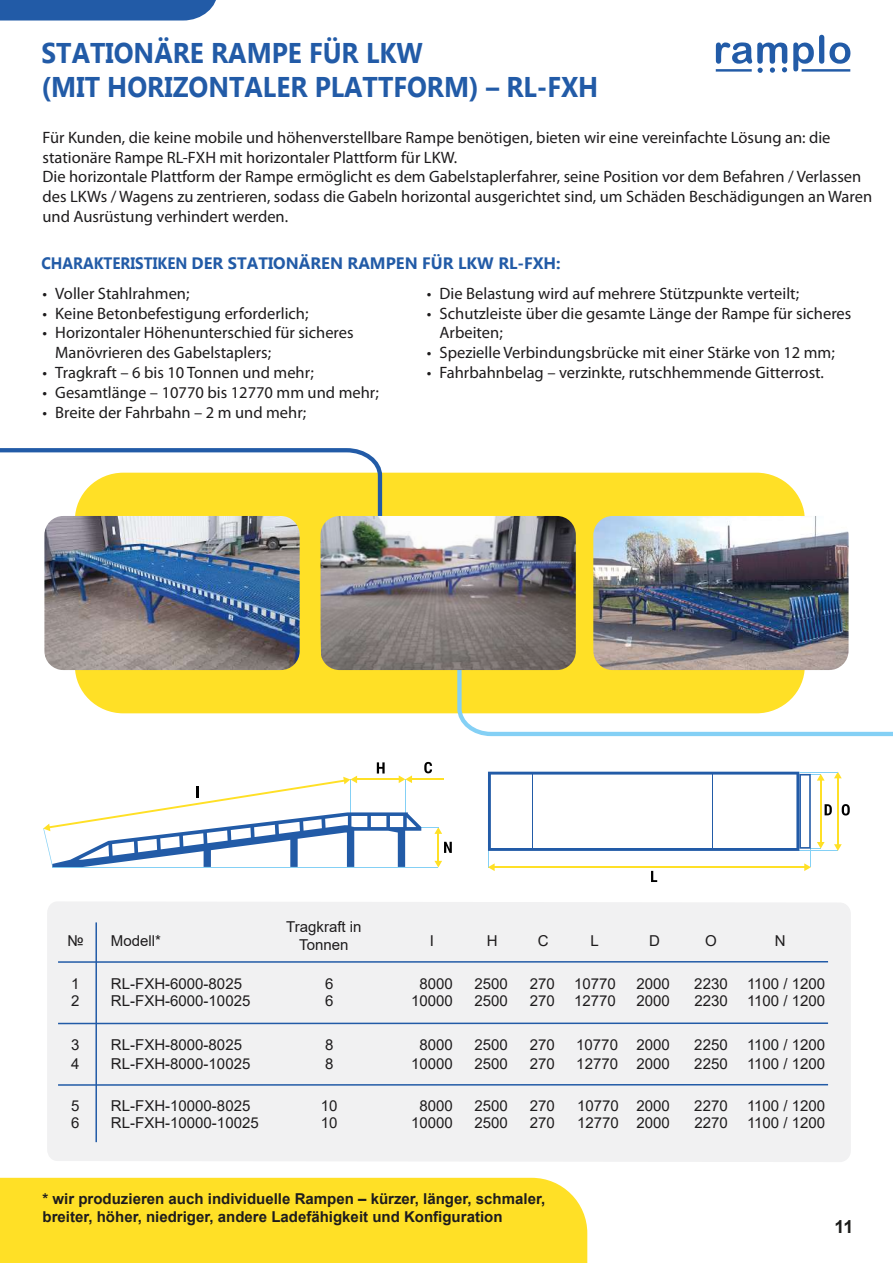
<style>
.page{position:relative;width:893px;height:1263px;background:#fff}
.page>*{position:absolute;margin:0;border:0;box-sizing:border-box;transform-origin:0 0}
.t1{font:700 28.5px/34.2px "Microsoft Tai Le";color:#225ba7;scale:.92 1}
.t2{font:700 18px "Arial";color:#1e1e1c}
.t3{font:16.5px/19.8px "Myriad Pro";color:#1e1c1d}
.t4{font:700 16.5px "Microsoft Tai Le";color:#225ba7;scale:.92 1}
.t5{font:15px/18px "Arial";color:#1e1c1d;text-align:center}
.t6{font:700 15px/18px "Arial";color:#1e1c1d}
</style>
<div class="page">
<svg style="left:0;top:0;width:216px;height:21px;background:#2f65ac"></svg>
<div style="left:0;top:1178px;width:587px;height:85px;background:#ffe026"></div>
<div style="left:47px;top:902px;width:804px;height:260px;background:#f1f1f2"></div>
<hr style="left:58px;top:961px;width:770px;height:2px;background:#225ba7">
<hr style="left:95px;top:922px;width:2px;height:220px;background:#225ba7">
<hr style="left:58px;top:1084px;width:770px;height:2px;background:#225ba7">
<hr style="left:58px;top:1022px;width:770px;height:2px;background:#225ba7">
<hr style="left:53px;top:867px;width:385px;height:1px;background:#84d0f5">
<svg style="left:43px;top:762px;width:409px;height:105px"></svg>
<svg style="left:488px;top:772px;width:362px;height:110px"></svg>
<div style="left:75px;top:473px;width:730px;height:240px;background:#ffe026"></div>
<svg style="left:455px;top:578px;width:438px;height:159px"></svg>
<svg style="left:0;top:448px;width:384px;height:134px"></svg>
<img style="left:593px;top:516px;width:255px;height:154px">
<img style="left:321px;top:516px;width:255px;height:154px">
<img style="left:44px;top:516px;width:256px;height:154px">
<hr style="left:802px;top:69px;width:48px;height:3px;background:#225ba7">
<svg style="left:793px;top:35px;width:57px;height:36px"></svg>
<svg style="left:716px;top:42px;width:71px;height:31px"></svg>
<h1 class="t1" style="left:42px;top:37px;width:607px">STATIONÄRE RAMPE FÜR LKW<br>(MIT HORIZONTALER PLATTFORM) – RL-FXH</h1>
<p class="t3" style="left:43px;top:127px;width:831px">Für Kunden, die keine mobile und höhenverstellbare Rampe benötigen, bieten wir eine vereinfachte Lösung an: die stationäre Rampe RL-FXH mit horizontaler Plattform für LKW.<br>Die horizontale Plattform der Rampe ermöglicht es dem Gabelstaplerfahrer, seine Position vor dem Befahren / Verlassen des LKWs / Wagens zu zentrieren, sodass die Gabeln horizontal ausgerichtet sind, um Schäden Beschädigungen an Waren und Ausrüstung verhindert werden.</p>
<p class="t4" style="left:41px;top:254px;width:566px">CHARAKTERISTIKEN DER STATIONÄREN RAMPEN FÜR LKW RL-FXH:</p>
<p class="t3" style="left:43px;top:283px;width:148px">• Voller Stahlrahmen;</p>
<p class="t3" style="left:43px;top:303px;width:267px">• Keine Betonbefestigung erforderlich;</p>
<p class="t3" style="left:55px;top:323px;width:300px;text-indent:-13px">• Horizontaler Höhenunterschied für sicheres<br>Manövrieren des Gabelstaplers;</p>
<p class="t3" style="left:43px;top:362px;width:273px">• Tragkraft – 6 bis 10 Tonnen und mehr;</p>
<p class="t3" style="left:43px;top:382px;width:338px">• Gesamtlänge – 10770 bis 12770 mm und mehr;</p>
<p class="t3" style="left:43px;top:402px;width:265px">• Breite der Fahrbahn – 2 m und mehr;</p>
<p class="t3" style="left:427px;top:283px;width:374px">• Die Belastung wird auf mehrere Stützpunkte verteilt;</p>
<p class="t3" style="left:440px;top:303px;width:413px;text-indent:-13px">• Schutzleiste über die gesamte Länge der Rampe für sicheres<br>Arbeiten;</p>
<p class="t3" style="left:427px;top:342px;width:409px">• Spezielle Verbindungsbrücke mit einer Stärke von 12 mm;</p>
<p class="t3" style="left:427px;top:362px;width:399px">• Fahrbahnbelag – verzinkte, rutschhemmende Gitterrost.</p>
<p class="t5" style="left:286px;top:918px;width:77px">Tragkraft in<br>Tonnen</p>
<p class="t5" style="left:67px;top:932px;width:18px">№</p>
<p class="t5" style="left:111px;top:932px;width:52px">Modell*</p>
<p class="t5" style="left:430px;top:932px;width:6px">I</p>
<p class="t5" style="left:487px;top:932px;width:12px">H</p>
<p class="t5" style="left:538px;top:932px;width:12px">C</p>
<p class="t5" style="left:591px;top:932px;width:10px">L</p>
<p class="t5" style="left:649px;top:932px;width:12px">D</p>
<p class="t5" style="left:705px;top:932px;width:13px">O</p>
<p class="t5" style="left:775px;top:932px;width:12px">N</p>
<p class="t5" style="left:71px;top:975px;width:10px">1</p>
<p class="t5" style="left:111px;top:975px;width:133px">RL-FXH-6000-8025</p>
<p class="t5" style="left:325px;top:975px;width:10px">6</p>
<p class="t5" style="left:419px;top:975px;width:35px">8000</p>
<p class="t5" style="left:475px;top:975px;width:35px">2500</p>
<p class="t5" style="left:530px;top:975px;width:27px">270</p>
<p class="t5" style="left:574px;top:975px;width:43px">10770</p>
<p class="t5" style="left:636px;top:975px;width:35px">2000</p>
<p class="t5" style="left:694px;top:975px;width:35px">2230</p>
<p class="t5" style="left:747px;top:975px;width:80px">1100 / 1200</p>
<p class="t5" style="left:71px;top:991px;width:10px">2</p>
<p class="t5" style="left:111px;top:991px;width:141px">RL-FXH-6000-10025</p>
<p class="t5" style="left:411px;top:991px;width:43px">10000</p>
<p class="t5" style="left:475px;top:991px;width:35px">2500</p>
<p class="t5" style="left:530px;top:991px;width:27px">270</p>
<p class="t5" style="left:574px;top:991px;width:43px">12770</p>
<p class="t5" style="left:636px;top:991px;width:35px">2000</p>
<p class="t5" style="left:694px;top:991px;width:35px">2230</p>
<p class="t5" style="left:747px;top:991px;width:80px">1100 / 1200</p>
<p class="t5" style="left:325px;top:991px;width:10px">6</p>
<p class="t5" style="left:71px;top:1035px;width:10px">3</p>
<p class="t5" style="left:111px;top:1035px;width:133px">RL-FXH-8000-8025</p>
<p class="t5" style="left:419px;top:1035px;width:35px">8000</p>
<p class="t5" style="left:475px;top:1035px;width:35px">2500</p>
<p class="t5" style="left:530px;top:1035px;width:27px">270</p>
<p class="t5" style="left:576px;top:1035px;width:95px">10770 2000</p>
<p class="t5" style="left:694px;top:1035px;width:35px">2250</p>
<p class="t5" style="left:747px;top:1035px;width:80px">1100 / 1200</p>
<p class="t5" style="left:325px;top:1035px;width:10px">8</p>
<p class="t5" style="left:71px;top:1054px;width:10px">4</p>
<p class="t5" style="left:111px;top:1054px;width:141px">RL-FXH-8000-10025</p>
<p class="t5" style="left:411px;top:1054px;width:43px">10000</p>
<p class="t5" style="left:475px;top:1054px;width:35px">2500</p>
<p class="t5" style="left:530px;top:1054px;width:27px">270</p>
<p class="t5" style="left:576px;top:1054px;width:95px">12770 2000</p>
<p class="t5" style="left:694px;top:1054px;width:35px">2250</p>
<p class="t5" style="left:747px;top:1054px;width:80px">1100 / 1200</p>
<p class="t5" style="left:325px;top:1054px;width:10px">8</p>
<p class="t5" style="left:71px;top:1097px;width:10px">5</p>
<p class="t5" style="left:111px;top:1097px;width:141px">RL-FXH-10000-8025</p>
<p class="t5" style="left:419px;top:1097px;width:35px">8000</p>
<p class="t5" style="left:475px;top:1097px;width:35px">2500</p>
<p class="t5" style="left:530px;top:1097px;width:27px">270</p>
<p class="t5" style="left:577px;top:1097px;width:94px">10770 2000</p>
<p class="t5" style="left:694px;top:1097px;width:35px">2270</p>
<p class="t5" style="left:747px;top:1097px;width:80px">1100 / 1200</p>
<p class="t5" style="left:321px;top:1097px;width:18px">10</p>
<p class="t5" style="left:71px;top:1114px;width:10px">6</p>
<p class="t5" style="left:111px;top:1114px;width:149px">RL-FXH-10000-10025</p>
<p class="t5" style="left:411px;top:1114px;width:43px">10000</p>
<p class="t5" style="left:475px;top:1114px;width:35px">2500</p>
<p class="t5" style="left:530px;top:1114px;width:27px">270</p>
<p class="t5" style="left:577px;top:1114px;width:94px">12770 2000</p>
<p class="t5" style="left:694px;top:1114px;width:35px">2270</p>
<p class="t5" style="left:747px;top:1114px;width:80px">1100 / 1200</p>
<p class="t5" style="left:321px;top:1114px;width:18px">10</p>
<p class="t6" style="left:43px;top:1190px;width:504px">* wir produzieren auch individuelle Rampen – kürzer, länger, schmaler, breiter, höher, niedriger, andere Ladefähigkeit und Konfiguration</p>
<p class="t2" style="left:834px;top:1214px;width:21px">11</p>
</div>
